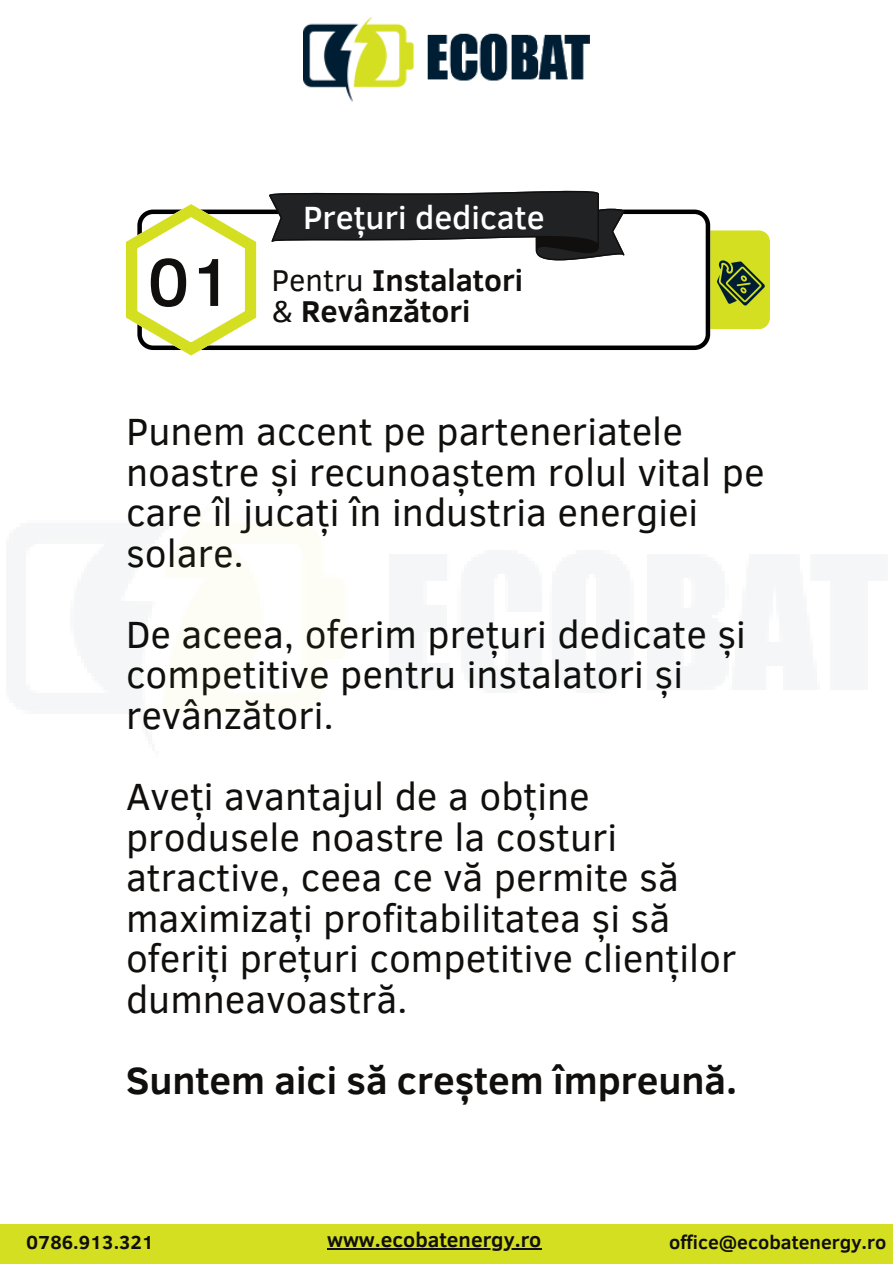
<style>
.page{position:relative;width:893px;height:1264px;background:#fff}
.page>*{position:absolute;margin:0;border:0;box-sizing:border-box;transform-origin:0 0}
.t1{font:500 69.3px "Clear Sans";color:#100f0d}
.t2{font:38.85px/40.5px "Clear Sans";color:#100f0d}
.t3{font:700 38.85px "Clear Sans";color:#100f0d}
.t4{font:500 33px "Clear Sans";color:#fff}
.t5{font:700 30.9px "Clear Sans";color:#100f0d}
.t6{font:700 20.85px "Clear Sans";color:#100f0d}
.t7{font:700 19.35px "Clear Sans";color:#100f0d}
.s1{font-weight:400}
</style>
<div class="page">
<svg style="left:256px;top:209px;width:454px;height:141px"></svg>
<svg style="left:126px;top:204px;width:130px;height:151px"></svg>
<svg style="left:269px;top:191px;width:355px;height:69px"></svg>
<img style="left:303px;top:17px;width:286px;height:85px">
<div style="left:0;top:1224px;width:892px;height:39px;background:#d5df21"></div>
<hr style="left:327px;top:1248px;width:214px;height:1px;background:#100f0d">
<svg style="left:696px;top:230px;width:73px;height:99px;background:#afba41"></svg>
<p class="t4" style="left:303px;top:193px;width:243px">Prețuri dedicate</p>
<p class="t1" style="left:147px;top:231px;width:88px">01</p>
<p class="t5" style="left:271px;top:257px;width:253px"><span class="s1">Pentru</span> Instalatori</p>
<p class="t5" style="left:271px;top:289px;width:200px"><span class="s1">&amp;</span> Revânzători</p>
<p class="t2" style="left:126px;top:409px;width:640px">Punem accent pe parteneriatele noastre și recunoaștem rolul vital pe care îl jucați în industria energiei solare.</p>
<p class="t2" style="left:126px;top:612px;width:621px">De aceea, oferim prețuri dedicate și competitive pentru instalatori și revânzători.</p>
<p class="t2" style="left:126px;top:774px;width:612px">Aveți avantajul de a obține produsele noastre la costuri atractive, ceea ce vă permite să maximizați profitabilitatea și să oferiți prețuri competitive clienților dumneavoastră.</p>
<p class="t3" style="left:126px;top:1051px;width:612px">Suntem aici să creștem împreună.</p>
<p class="t7" style="left:26px;top:1227px;width:129px">0786.913.321</p>
<p class="t6" style="left:327px;top:1224px;width:216px">www.ecobatenergy.ro</p>
<p class="t7" style="left:669px;top:1227px;width:219px">office@ecobatenergy.ro</p>
</div>
